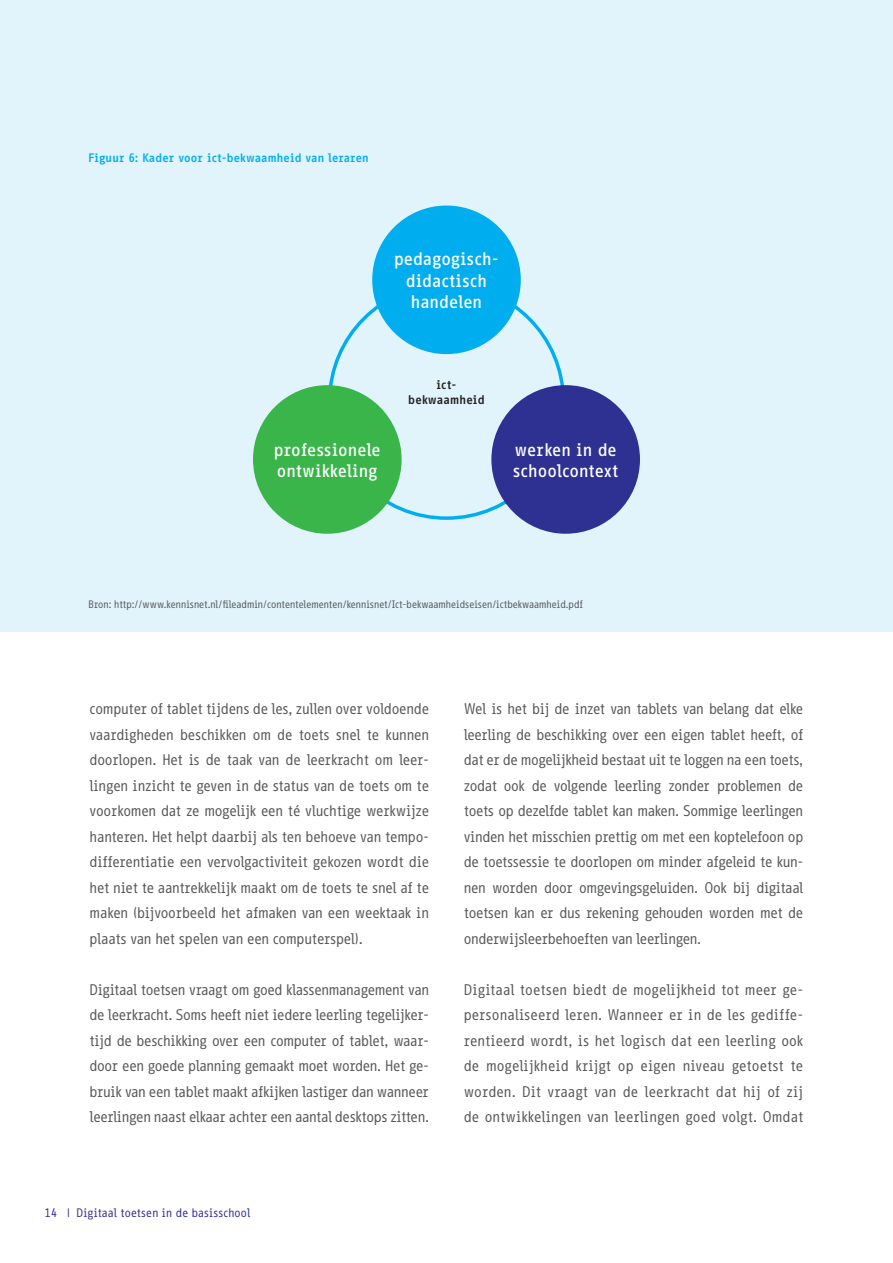
<style>
.page{position:relative;width:893px;height:1263px;background:#fff}
.page>*{position:absolute;margin:0;border:0;box-sizing:border-box;transform-origin:0 0}
.E_-_Body{font:500 17.7px "Info OT Office";letter-spacing:-.04em;color:#fff}
.Body{font:15px/25.5px "Info OT Office";letter-spacing:-.07em;color:#57585a;text-align:justify}
.Body-2{font:15px/25.5px "Info OT Office";letter-spacing:-.04em;color:#57585a}
.E_-_Body-2{font:700 12.3px "Info OT Office";letter-spacing:-.04em;color:#231f20}
.t1{font:700 12px "Info OT Office";letter-spacing:-.04em;color:#00aeef}
.t2{font:12px "Info OT Office";letter-spacing:-.04em;color:#2e3092}
.Body-3{font:10.5px "Info OT Office";letter-spacing:-.06em;color:#57585a}
</style>
<div class="page">
<div style="left:0;top:0;width:893px;height:631px;background:#e1f4fc"></div>
<div style="left:372px;top:206px;width:149px;height:148px;background:#00aeef;border-radius:50%"></div>
<div style="left:253px;top:385px;width:149px;height:149px;background:#3ab54a;border-radius:50%"></div>
<div style="left:491px;top:385px;width:149px;height:149px;background:#2e3092;border-radius:50%"></div>
<p class="t1" style="left:88px;top:150px;width:283px">Figuur 6: Kader voor ict-bekwaamheid van leraren</p>
<p class="E_-_Body" style="left:394px;top:248px;width:107px">pedagogisch-</p>
<p class="E_-_Body" style="left:405px;top:270px;width:83px">didactisch</p>
<p class="E_-_Body" style="left:411px;top:292px;width:73px">handelen</p>
<p class="E_-_Body" style="left:273px;top:439px;width:109px">professionele</p>
<p class="E_-_Body" style="left:277px;top:460px;width:103px">ontwikkeling</p>
<p class="E_-_Body-2" style="left:436px;top:377px;width:22px">ict-</p>
<p class="E_-_Body-2" style="left:408px;top:392px;width:79px">bekwaamheid</p>
<p class="E_-_Body" style="left:514px;top:439px;width:105px">werken in de</p>
<p class="E_-_Body" style="left:512px;top:460px;width:108px">schoolcontext</p>
<p class="Body-3" style="left:88px;top:598px;width:497px">Bron: http://www.kennisnet.nl/fileadmin/contentelementen/kennisnet/Ict-bekwaamheidseisen/ictbekwaamheid.pdf</p>
<p class="Body" style="left:89px;top:696px;width:342px">computer of tablet tijdens de les, zullen over voldoende vaardigheden beschikken om de toets snel te kunnen doorlopen. Het is de taak van de leerkracht om leer&shy;lingen inzicht te geven in de status van de toets om te voorkomen dat ze mogelijk een té vluchtige werkwijze hanteren. Het helpt daarbij als ten behoeve van tempo&shy;differentiatie een vervolgactiviteit gekozen wordt die het niet te aantrekkelijk maakt om de toets te snel af te maken (bijvoorbeeld het afmaken van een weektaak in plaats van het spelen van een computerspel).</p>
<p class="Body" style="left:89px;top:976px;width:342px;text-align:left">Digitaal toetsen vraagt om goed klassenmanagement van de leerkracht. Soms heeft niet iedere leerling tegelijker&shy;tijd de beschikking over een computer of tablet, waar&shy;door een goede planning gemaakt moet worden. Het ge&shy;bruik van een tablet maakt afkijken lastiger dan wanneer leerlingen naast elkaar achter een aantal desktops zitten.</p>
<p class="t2" style="left:45px;top:1206px;width:207px">14 | Digitaal toetsen in de basisschool</p>
<p class="Body" style="left:463px;top:696px;width:342px">Wel is het bij de inzet van tablets van belang dat elke leerling de beschikking over een eigen tablet heeft, of dat er de mogelijkheid bestaat uit te loggen na een toets, zodat ook de volgende leerling zonder problemen de toets op dezelfde tablet kan maken. Sommige leerlingen vinden het misschien prettig om met een koptelefoon op de toetssessie te doorlopen om minder afgeleid te kun&shy;nen worden door omgevingsgeluiden. Ook bij digitaal toetsen kan er dus rekening gehouden worden met de onderwijsleerbehoeften van leerlingen.</p>
<p class="Body-2" style="left:463px;top:976px;width:342px">Digitaal toetsen biedt de mogelijkheid tot meer ge&shy;personaliseerd leren. Wanneer er in de les gediffe&shy;rentieerd wordt, is het logisch dat een leerling ook de mogelijkheid krijgt op eigen niveau getoetst te worden. Dit vraagt van de leerkracht dat hij of zij de ontwikkelingen van leerlingen goed volgt. Omdat</p>
</div>
